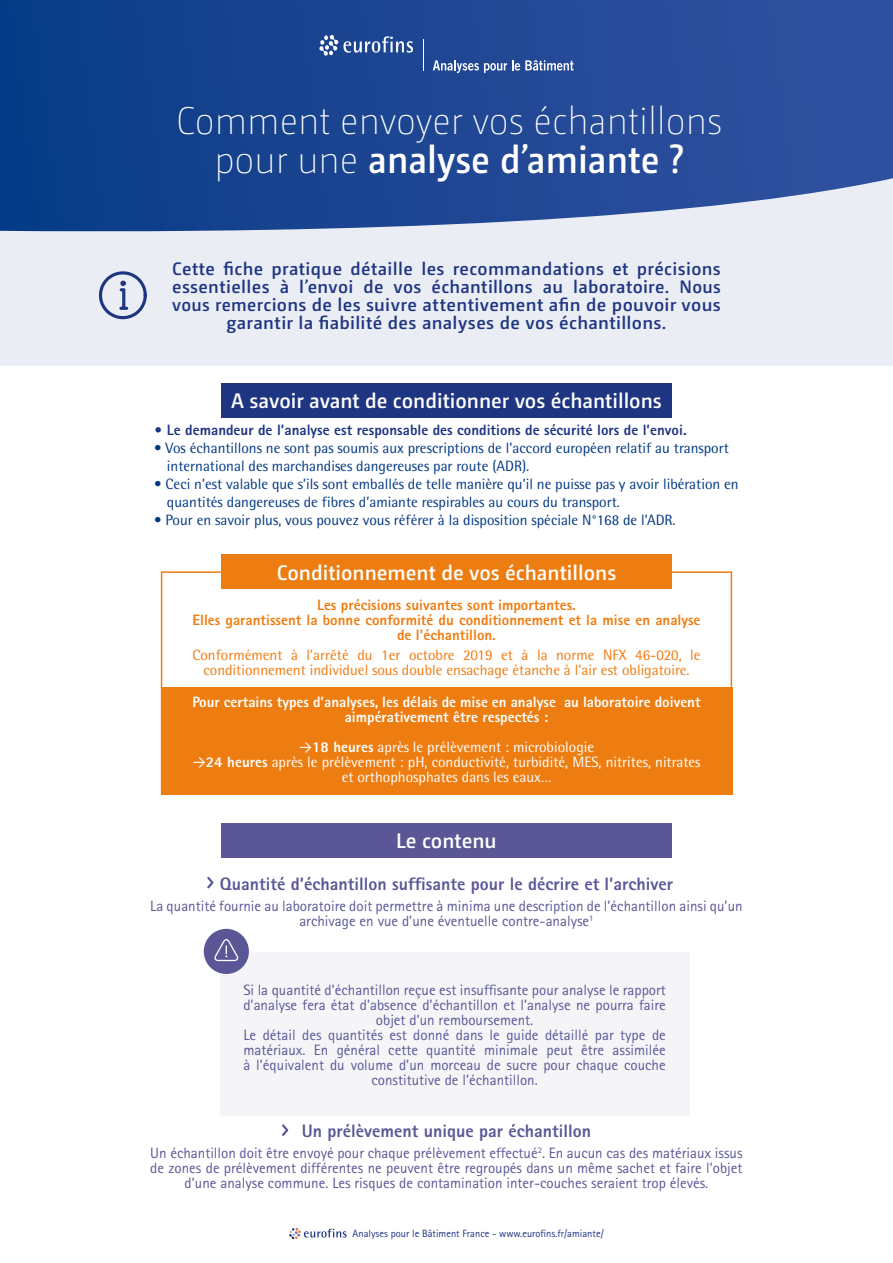
<style>
.page{position:relative;width:893px;height:1263px;background:#fff}
.page>*{position:absolute;margin:0;border:0;box-sizing:border-box;transform-origin:0 0}
.t1{font:200 38.55px/38.5px "Camingo Dos Pro";color:#fff;text-align:center;scale:.96 1}
.t2{font:600 21px "Camingo Dos Pro";color:#fff}
.t3{font:600 18px/18px "Camingo Dos Pro";letter-spacing:.02em;color:#1e3582;text-align:center}
.t4{font:800 18px "Rotis Sans Serif Std";color:#5b5797}
.t5{font:15px/15px "Rotis Sans Serif Std";color:#5b5797;text-align:center}
.t6{font:15px/18px "Rotis Semi Sans";color:#003882}
.t7{font:15px/15px "Rotis Semi Sans";color:#fff;text-align:center}
.t8{font:15px/15px "Rotis Semi Sans";color:#ef7b10;text-align:center}
.t9{font:800 15px/15px "Rotis Sans Serif Std";color:#ee7d11;text-align:center}
.t10{font:800 15px/15px "Rotis Sans Serif Std";color:#fff;text-align:center}
.t11{font:800 15px "Rotis Sans Serif Std";color:#1e3582}
.t12{font:10.5px "Rotis Sans Serif Std";color:#1e3582}
.s1{font-weight:600}
.s2{font-family:"Calibri"}
.s3{font-family:"Rotis Sans Serif Std";font-weight:800}
</style>
<div class="page">
<div style="left:0;top:140px;width:893px;height:226px;background:#ebedf4"></div>
<svg style="left:0;top:0;width:893px;height:232px;background:#295098"></svg>
<svg style="left:319px;top:35px;width:94px;height:21px;background:#5271ab"></svg>
<svg style="left:433px;top:60px;width:141px;height:13px;background:#647eb4"></svg>
<hr style="left:423px;top:39px;width:1px;height:32px;background:#fff">
<svg style="left:98px;top:271px;width:49px;height:48px"></svg>
<div style="left:221px;top:383px;width:451px;height:35px;background:#1e3582"></div>
<div style="left:221px;top:554px;width:451px;height:34px;background:#ee7d11"></div>
<div style="left:161px;top:687px;width:571px;height:107px;background:#ee7d11"></div>
<svg style="left:289px;top:1228px;width:58px;height:11px"></svg>
<div style="left:221px;top:823px;width:451px;height:35px;background:#5b5797"></div>
<svg style="left:207px;top:877px;width:6px;height:11px"></svg>
<div style="left:220px;top:953px;width:469px;height:163px;background:#f5f5f8"></div>
<div style="left:204px;top:929px;width:45px;height:45px;background:#5b5797;border-radius:50%"></div>
<svg style="left:214px;top:939px;width:24px;height:22px"></svg>
<svg style="left:282px;top:1124px;width:6px;height:12px"></svg>
<h1 class="t1" style="left:176px;top:102px;width:570px">Comment envoyer vos échantillons pour une <span class="s1">analyse d’amiante ?</span></h1>
<p class="t3" style="left:172px;top:260px;width:550px">Cette fiche pratique détaille les recommandations et précisions essentielles à l’envoi de vos échantillons au laboratoire. Nous vous remercions de les suivre attentivement afin de pouvoir vous garantir la fiabilité des analyses de vos échantillons.</p>
<h2 class="t2" style="left:231px;top:389px;width:432px">A savoir avant de conditionner vos échantillons</h2>
<p class="t11" style="left:154px;top:421px;width:534px">• Le demandeur de l’analyse est responsable des conditions de sécurité lors de l’envoi.</p>
<p class="t6" style="left:167px;top:439px;width:563px;text-indent:-13px">• Vos échantillons ne sont pas soumis aux prescriptions de l’accord européen relatif au transport international des marchandises dangereuses par route (ADR).</p>
<p class="t6" style="left:167px;top:475px;width:573px;text-indent:-13px">• Ceci n’est valable que s’ils sont emballés de telle manière qu’il ne puisse pas y avoir libération en quantités dangereuses de fibres d’amiante respirables au cours du transport.</p>
<p class="t6" style="left:154px;top:511px;width:523px">• Pour en savoir plus, vous pouvez vous référer à la disposition spéciale N°168 de l’ADR.</p>
<h2 class="t2" style="left:277px;top:560px;width:341px">Conditionnement de vos échantillons</h2>
<p class="t9" style="left:192px;top:597px;width:510px">Les précisions suivantes sont importantes.<br>Elles garantissent la bonne conformité du conditionnement et la mise en analyse de l’échantillon.</p>
<p class="t8" style="left:192px;top:647px;width:510px">Conformément à l’arrêté du 1er octobre 2019 et à la norme NFX 46-020, le conditionnement individuel sous double ensachage étanche à l’air est obligatoire.</p>
<p class="t10" style="left:192px;top:694px;width:510px">Pour certains types d’analyses, les délais de mise en analyse au laboratoire doivent aimpérativement être respectés :</p>
<p class="t7" style="left:299px;top:739px;width:297px"><span class="s2">→</span><span class="s3">18 heures</span> après le prélèvement : microbiologie</p>
<p class="t7" style="left:192px;top:754px;width:510px"><span class="s2">→</span><span class="s3">24 heures</span> après le prélèvement : pH, conductivité, turbidité, MES, nitrites, nitrates et orthophosphates dans les eaux…</p>
<h2 class="t2" style="left:396px;top:829px;width:102px">Le contenu</h2>
<p class="t4" style="left:220px;top:872px;width:455px">Quantité d’échantillon suffisante pour le décrire et l’archiver</p>
<p class="t5" style="left:150px;top:898px;width:594px">La quantité fournie au laboratoire doit permettre à minima une description de l’échantillon ainsi qu’un archivage en vue d’une éventuelle contre-analyse<sup>1</sup></p>
<p class="t5" style="left:243px;top:982px;width:424px">Si la quantité d’échantillon reçue est insuffisante pour analyse le rapport d’analyse fera état d’absence d’échantillon et l’analyse ne pourra faire objet d’un remboursement.<br>Le détail des quantités est donné dans le guide détaillé par type de matériaux. En général cette quantité minimale peut être assimilée à l’équivalent du volume d’un morceau de sucre pour chaque couche constitutive de l’échantillon.</p>
<p class="t4" style="left:302px;top:1119px;width:291px">Un prélèvement unique par échantillon</p>
<p class="t5" style="left:150px;top:1145px;width:594px">Un échantillon doit être envoyé pour chaque prélèvement effectué<sup>2</sup>. En aucun cas des matériaux issus de zones de prélèvement différentes ne peuvent être regroupés dans un même sachet et faire l’objet d’une analyse commune. Les risques de contamination inter-couches seraient trop élevés.</p>
<p class="t12" style="left:353px;top:1228px;width:253px">Analyses pour le Bâtiment France - www.eurofins.fr/amiante/</p>
</div>
